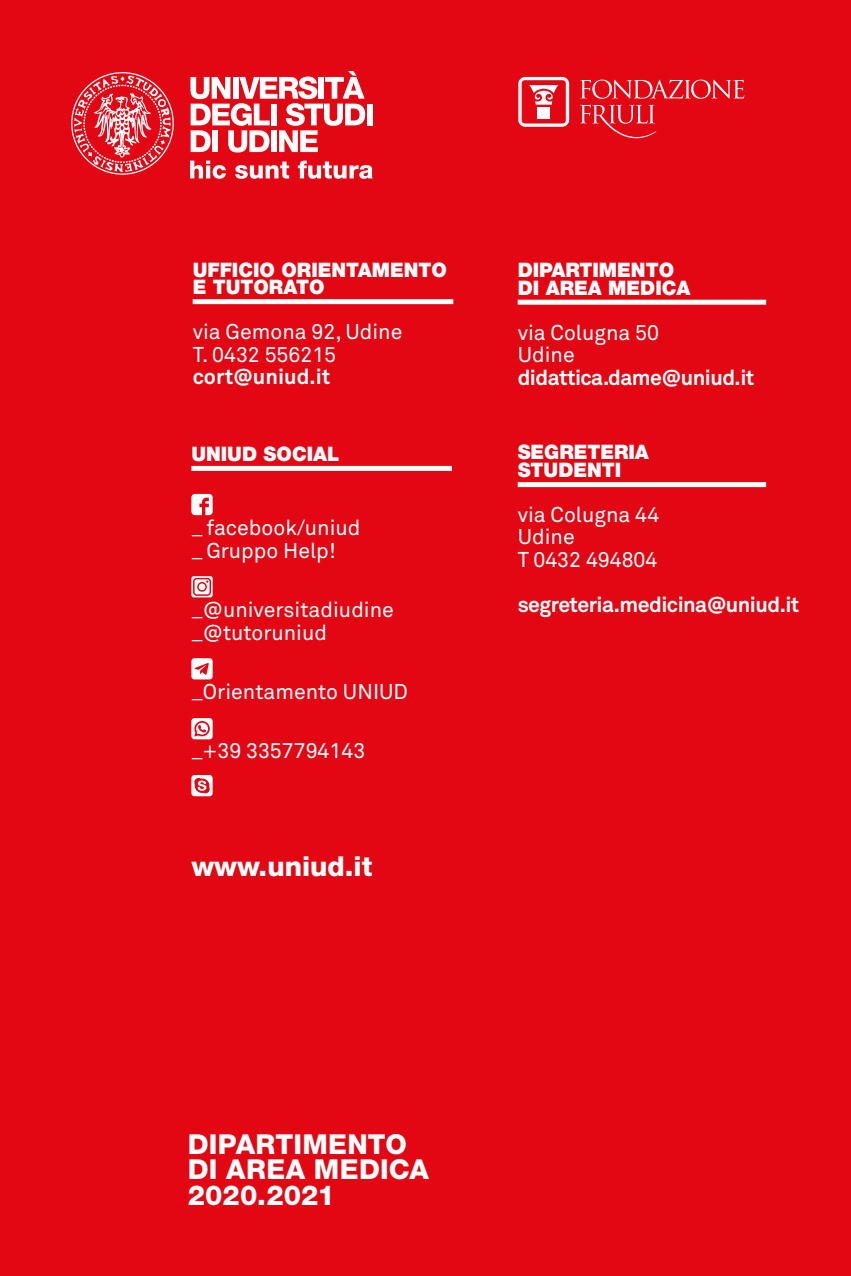
<style>
.page{position:relative;width:851px;height:1276px;background:#fff}
.page>*{position:absolute;margin:0;border:0;box-sizing:border-box;transform-origin:0 0}
.t1{font:800 27.5px/25px "Helvetica Neue LT Std";letter-spacing:.005em;color:#fff}
.t2{font:21.25px/22.5px "Akkurat";color:#fff}
.t3{font:700 21.25px "Akkurat";letter-spacing:-.025em;color:#fff}
.t4{font:700 21.25px "Akkurat";color:#fff}
.t5{font:900 20px/17.5px "Helvetica Neue LT Std";color:#fff}
</style>
<div class="page">
<div style="left:0;top:0;width:850px;height:1276px;background:#e30613"></div>
<div style="left:193px;top:299px;width:260px;height:5px;background:#fff"></div>
<div style="left:191px;top:466px;width:261px;height:5px;background:#fff"></div>
<svg style="left:191px;top:494px;width:22px;height:21px"></svg>
<svg style="left:191px;top:576px;width:22px;height:21px"></svg>
<svg style="left:191px;top:775px;width:22px;height:21px"></svg>
<svg style="left:191px;top:718px;width:22px;height:21px"></svg>
<svg style="left:191px;top:658px;width:22px;height:21px"></svg>
<svg style="left:71px;top:72px;width:103px;height:103px"></svg>
<div style="left:367px;top:104px;width:5px;height:21px;background:#fff"></div>
<svg style="left:190px;top:71px;width:175px;height:81px"></svg>
<svg style="left:190px;top:161px;width:36px;height:18px"></svg>
<svg style="left:235px;top:162px;width:54px;height:17px"></svg>
<svg style="left:298px;top:161px;width:74px;height:18px"></svg>
<div style="left:517px;top:300px;width:249px;height:5px;background:#fff"></div>
<div style="left:517px;top:482px;width:249px;height:5px;background:#fff"></div>
<svg style="left:518px;top:77px;width:51px;height:50px"></svg>
<div style="left:537px;top:107px;width:12px;height:12px;background:#fff"></div>
<svg style="left:580px;top:80px;width:164px;height:19px"></svg>
<svg style="left:580px;top:105px;width:76px;height:34px"></svg>
<p class="t5" style="left:193px;top:261px;width:256px">UFFICIO ORIENTAMENTO<br>E TUTORATO</p>
<p class="t2" style="left:193px;top:321px;width:211px">via Gemona 92, Udine<br>T. 0432 556215</p>
<p class="t4" style="left:193px;top:363px;width:139px">cort@uniud.it</p>
<p class="t5" style="left:191px;top:445px;width:150px">UNIUD SOCIAL</p>
<p class="t2" style="left:191px;top:517px;width:171px">_ facebook/uniud _ Gruppo Help!</p>
<p class="t2" style="left:191px;top:599px;width:204px">_@universitadiudine _@tutoruniud</p>
<p class="t2" style="left:191px;top:681px;width:218px">_Orientamento UNIUD</p>
<p class="t2" style="left:191px;top:740px;width:175px">_+39 3357794143</p>
<p class="t1" style="left:191px;top:854px;width:182px">www.uniud.it</p>
<p class="t5" style="left:517px;top:261px;width:174px">DIPARTIMENTO<br>DI AREA MEDICA</p>
<p class="t2" style="left:517px;top:322px;width:143px">via Colugna 50<br>Udine</p>
<p class="t3" style="left:517px;top:364px;width:238px">didattica.dame@uniud.it</p>
<p class="t5" style="left:517px;top:443px;width:133px">SEGRETERIA<br>STUDENTI</p>
<p class="t2" style="left:517px;top:503px;width:143px">via Colugna 44<br>Udine<br>T 0432 494804</p>
<p class="t3" style="left:517px;top:591px;width:283px">segreteria.medicina@uniud.it</p>
<p class="t1" style="left:188px;top:1132px;width:242px">DIPARTIMENTO<br>DI AREA MEDICA<br>2020.2021</p>
</div>
